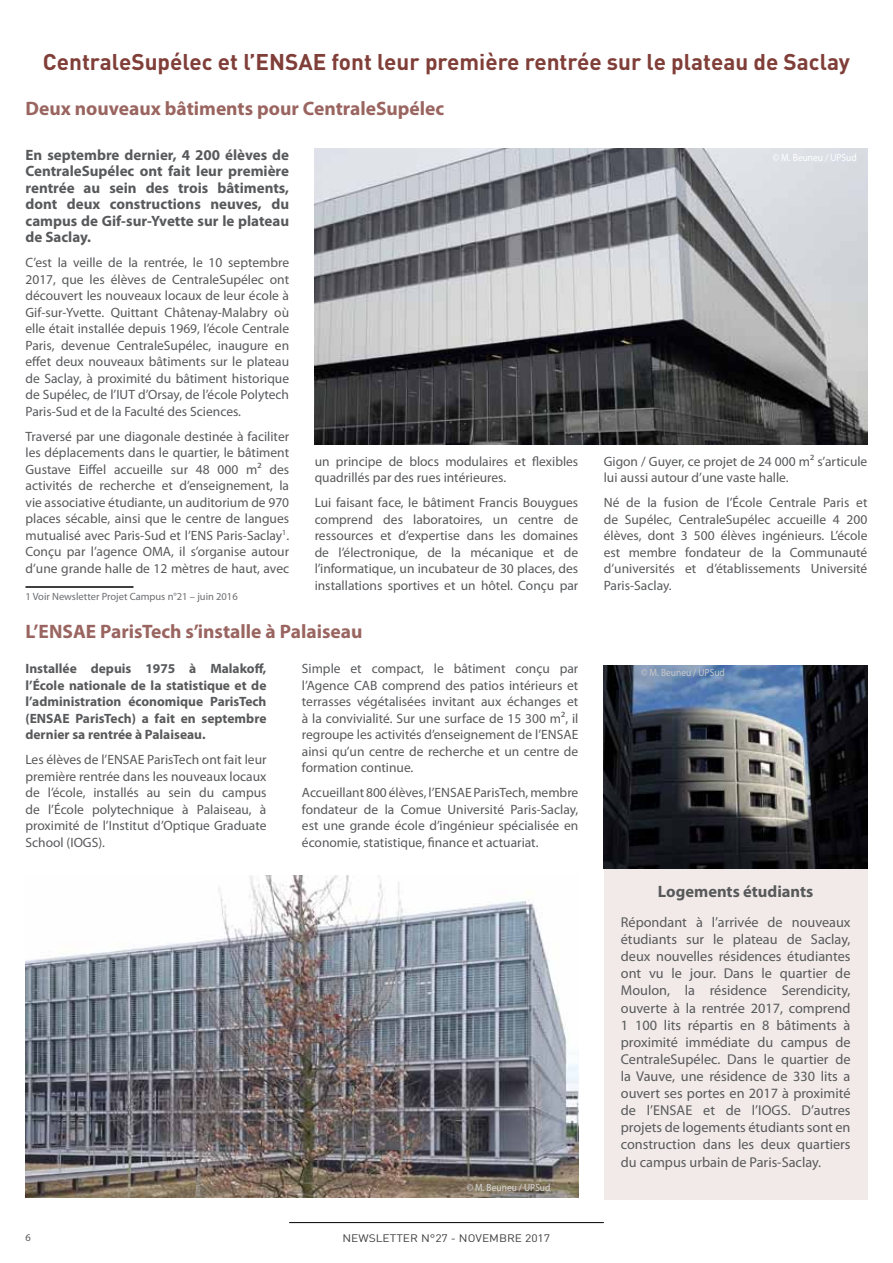
<style>
.page{position:relative;width:893px;height:1263px;background:#fff}
.page>*{position:absolute;margin:0;border:0;box-sizing:border-box;transform-origin:0 0}
.t1{font:700 22.5px "DINOT";color:#803e38}
.t2{font:700 19.5px "Myriad Pro";color:#9a6560}
.t3{font:700 16.5px "Myriad Pro";color:#58595b}
.t4{font:700 15px/16.5px "Myriad Pro";color:#58595b;text-align:justify}
.t5{font:14.25px/17.1px "Myriad Pro";color:#58595b;text-align:justify}
.t6{font:13.5px/16.5px "Myriad Pro";color:#58595b;text-align:justify}
.t7{font:700 13.5px/16.5px "Myriad Pro";color:#58595b;text-align:justify}
.t8{font:10.8px "DINOT";color:#414042;scale:1.11 1}
.t9{font:10.5px "Myriad Pro";color:#6d6e71}
.t10{font:10.5px "Myriad Pro";color:#d7d9da;scale:.9 1}
.t11{font:10.5px "Myriad Pro";color:#c7c8ca;scale:.9 1}
.t12{font:10.5px "Myriad Pro";color:#fff;scale:.9 1}
.t13{font:10.5px "Myriad Pro";color:#58595b}
</style>
<div class="page">
<hr style="left:289px;top:1222px;width:315px;height:1px;background:#000">
<hr style="left:26px;top:586px;width:108px;height:2px;background:#000">
<img style="left:315px;top:149px;width:552px;height:296px">
<div style="left:604px;top:868px;width:263px;height:331px;background:#f1eae9"></div>
<img style="left:25px;top:875px;width:553px;height:322px">
<img style="left:604px;top:666px;width:263px;height:203px">
<h1 class="t1" style="left:43px;top:47px;width:809px">CentraleSupélec et l’ENSAE font leur première rentrée sur le plateau de Saclay</h1>
<h2 class="t2" style="left:26px;top:96px;width:420px">Deux nouveaux bâtiments pour CentraleSupélec</h2>
<p class="t4" style="left:26px;top:146px;width:265px">En septembre dernier, 4 200 élèves de CentraleSupélec ont fait leur première rentrée au sein des trois bâtiments, dont deux constructions neuves, du campus de Gif-sur-Yvette sur le plateau de Saclay.</p>
<p class="t6" style="left:26px;top:254px;width:265px">C’est la veille de la rentrée, le 10 septembre 2017, que les élèves de CentraleSupélec ont découvert les nouveaux locaux de leur école à Gif-sur-Yvette. Quittant Châtenay-Malabry où elle était installée depuis 1969, l’école Centrale Paris, devenue CentraleSupélec, inaugure en effet deux nouveaux bâtiments sur le plateau de Saclay, à proximité du bâtiment historique de Supélec, de l’IUT d’Orsay, de l’école Polytech Paris-Sud et de la Faculté des Sciences.</p>
<p class="t6" style="left:26px;top:428px;width:265px">Traversé par une diagonale destinée à faciliter les déplacements dans le quartier, le bâtiment Gustave Eiffel accueille sur 48 000 m² des activités de recherche et d’enseignement, la vie associative étudiante, un auditorium de 970 places sécable, ainsi que le centre de langues mutualisé avec Paris-Sud et l’ENS Paris-Saclay<sup>1</sup>.<br>Conçu par l’agence OMA, il s’organise autour d’une grande halle de 12 mètres de haut, avec</p>
<p class="t9" style="left:26px;top:590px;width:214px">1 Voir Newsletter Projet Campus n°21 – juin 2016</p>
<p class="t6" style="left:315px;top:453px;width:265px">un principe de blocs modulaires et flexibles quadrillés par des rues intérieures.</p>
<p class="t6" style="left:315px;top:494px;width:265px">Lui faisant face, le bâtiment Francis Bouygues comprend des laboratoires, un centre de ressources et d’expertise dans les domaines de l’électronique, de la mécanique et de l’informatique, un incubateur de 30 places, des installations sportives et un hôtel. Conçu par</p>
<h2 class="t2" style="left:26px;top:618px;width:338px">L’ENSAE ParisTech s’installe à Palaiseau</h2>
<p class="t6" style="left:302px;top:660px;width:278px">Simple et compact, le bâtiment conçu par l’Agence CAB comprend des patios intérieurs et terrasses végétalisées invitant aux échanges et à la convivialité. Sur une surface de 15 300 m², il regroupe les activités d’enseignement de l’ENSAE ainsi qu’un centre de recherche et un centre de formation continue.</p>
<p class="t6" style="left:302px;top:784px;width:278px">Accueillant 800 élèves, l’ENSAE ParisTech, membre fondateur de la Comue Université Paris-Saclay, est une grande école d’ingénieur spécialisée en économie, statistique, finance et actuariat.</p>
<p class="t7" style="left:25px;top:660px;width:243px">Installée depuis 1975 à Malakoff, l’École nationale de la statistique et de l’administration économique ParisTech (ENSAE ParisTech) a fait en septembre dernier sa rentrée à Palaiseau.</p>
<p class="t6" style="left:25px;top:751px;width:243px">Les élèves de l’ENSAE ParisTech ont fait leur première rentrée dans les nouveaux locaux de l’école, installés au sein du campus de l’École polytechnique à Palaiseau, à proximité de l’Institut d’Optique Graduate School (IOGS).</p>
<p class="t10" style="left:467px;top:1181px;width:95px">© M. Beuneu / UPSud</p>
<p class="t13" style="left:26px;top:1231px;width:7px">6</p>
<p class="t8" style="left:342px;top:1232px;width:189px">NEWSLETTER N°27 - NOVEMBRE 2017</p>
<p class="t12" style="left:773px;top:151px;width:95px">© M. Beuneu / UPSud</p>
<p class="t6" style="left:604px;top:453px;width:265px">Gigon / Guyer, ce projet de 24 000 m² s’articule lui aussi autour d’une vaste halle.</p>
<p class="t6" style="left:604px;top:494px;width:265px">Né de la fusion de l’École Centrale Paris et de Supélec, CentraleSupélec accueille 4 200 élèves, dont 3 500 élèves ingénieurs. L’école est membre fondateur de la Communauté d’universités et d’établissements Université Paris-Saclay.</p>
<p class="t11" style="left:641px;top:666px;width:95px">© M. Beuneu / UPSud</p>
<p class="t3" style="left:658px;top:881px;width:157px">Logements étudiants</p>
<p class="t5" style="left:621px;top:913px;width:231px">Répondant à l’arrivée de nouveaux étudiants sur le plateau de Saclay, deux nouvelles résidences étudiantes ont vu le jour. Dans le quartier de Moulon, la résidence Serendicity, ouverte à la rentrée 2017, comprend 1 100 lits répartis en 8 bâtiments à proximité immédiate du campus de CentraleSupélec. Dans le quartier de la Vauve, une résidence de 330 lits a ouvert ses portes en 2017 à proximité de l’ENSAE et de l’IOGS. D’autres projets de logements étudiants sont en construction dans les deux quartiers du campus urbain de Paris-Saclay.</p>
</div>
